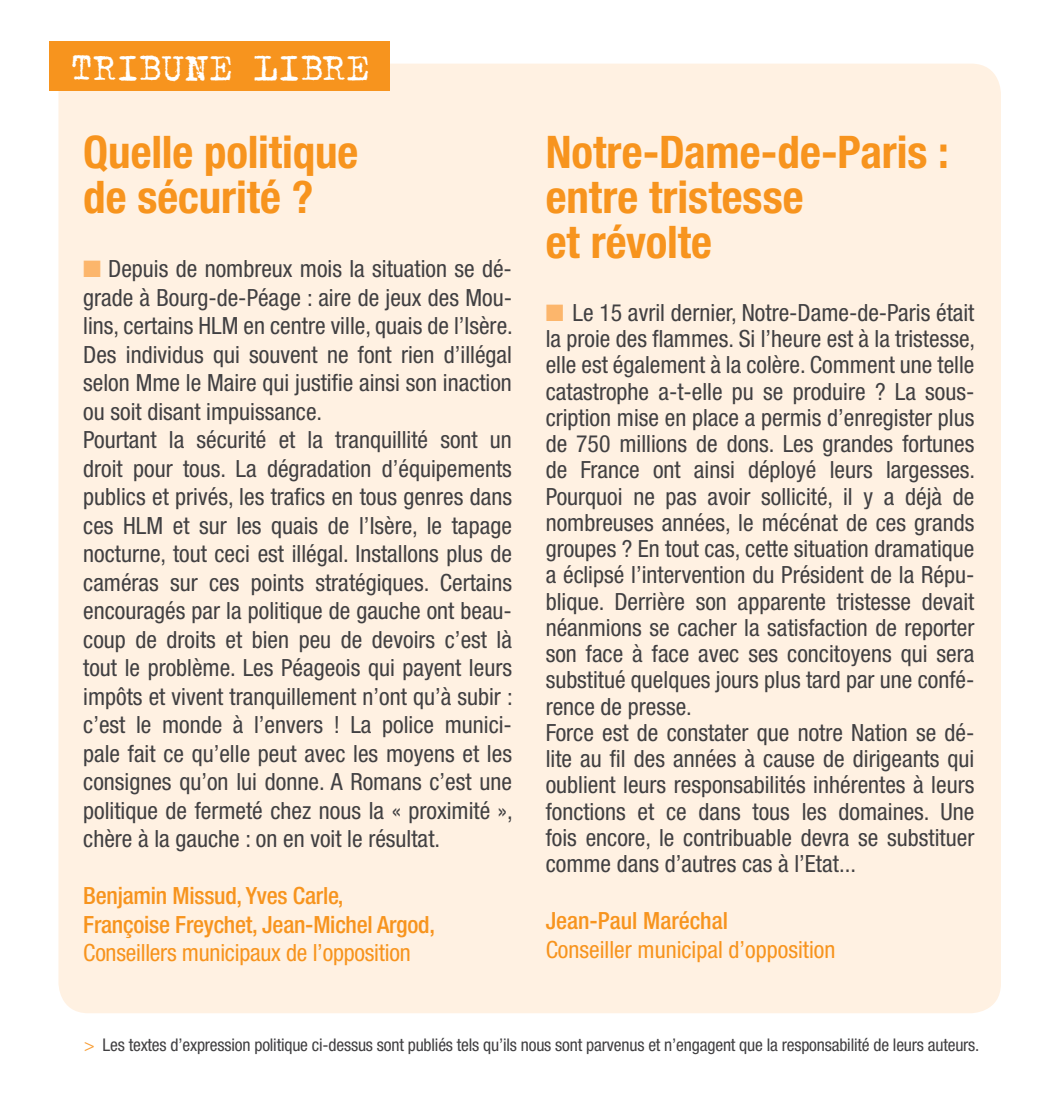
<style>
.page{position:relative;width:1063px;height:1093px;background:#fff}
.page>*{position:absolute;margin:0;border:0;box-sizing:border-box;transform-origin:0 0}
.t1{font:700 condensed 45px/45px "Helvetica Neue";color:#f7941e}
.t2{font:42.5px "Trixie";letter-spacing:-.01em;color:#fff}
.t3{font:condensed 23.75px/26.2px "Helvetica Neue";color:#414042}
.t4{font:500 condensed 23.75px/28.5px "Helvetica Neue";letter-spacing:-.01em;color:#f7941e}
.t5{font:condensed 23.75px "Helvetica Neue";letter-spacing:-.01em;color:#f7941e}
.t6{font:condensed 17.5px "Helvetica Neue";letter-spacing:-.01em;color:#414042}
.s1{color:#fcb66c}
.s2{color:#f99d34}
</style>
<div class="page">
<div style="left:58px;top:64px;width:943px;height:949px;background:#fff1e2;border-radius:30px"></div>
<div style="left:50px;top:41px;width:340px;height:50px;background:#f7941e"></div>
<h2 class="t2" style="left:70px;top:39px;width:301px">TRIBUNE LIBRE</h2>
<h1 class="t1" style="left:83px;top:129px;width:277px">Quelle politique de sécurité ?</h1>
<p class="t3" style="left:83px;top:254px;width:431px;line-height:28.5px"><span class="s1">■</span> Depuis de nombreux mois la situation se dé&shy;grade à Bourg-de-Péage : aire de jeux des Mou&shy;lins, certains HLM en centre ville, quais de l’Isère.<br>Des individus qui souvent ne font rien d’illégal selon Mme le Maire qui justifie ainsi son inaction ou soit disant impuissance.<br>Pourtant la sécurité et la tranquillité sont un droit pour tous. La dégradation d’équipements publics et privés, les trafics en tous genres dans ces HLM et sur les quais de l’Isère, le tapage nocturne, tout ceci est illégal. Installons plus de caméras sur ces points stratégiques. Certains encouragés par la politique de gauche ont beau&shy;coup de droits et bien peu de devoirs c’est là tout le problème. Les Péageois qui payent leurs impôts et vivent tranquillement n’ont qu’à subir : c’est le monde à l’envers ! La police munici&shy;pale fait ce qu’elle peut avec les moyens et les consignes qu’on lui donne. A Romans c’est une politique de fermeté chez nous la « proximité », chère à la gauche : on en voit le résultat.</p>
<p class="t4" style="left:83px;top:881px;width:353px">Benjamin Missud, Yves Carle,<br>Françoise Freychet, Jean-Michel Argod,</p>
<p class="t5" style="left:83px;top:939px;width:329px">Conseillers municipaux de l’opposition</p>
<h1 class="t1" style="left:546px;top:129px;width:405px">Notre-Dame-de-Paris : entre tristesse<br>et révolte</h1>
<p class="t3" style="left:546px;top:299px;width:431px"><span class="s1">■</span> Le 15 avril dernier, Notre-Dame-de-Paris était la proie des flammes. Si l’heure est à la tristesse, elle est également à la colère. Comment une telle catastrophe a-t-elle pu se produire ? La sous&shy;cription mise en place a permis d’enregister plus de 750 millions de dons. Les grandes fortunes de France ont ainsi déployé leurs largesses.<br>Pourquoi ne pas avoir sollicité, il y a déjà de nombreuses années, le mécénat de ces grands groupes ? En tout cas, cette situation dramatique a éclipsé l’intervention du Président de la Répu&shy;blique. Derrière son apparente tristesse devait néanmions se cacher la satisfaction de reporter son face à face avec ses concitoyens qui sera substitué quelques jours plus tard par une confé&shy;rence de presse.<br>Force est de constater que notre Nation se dé&shy;lite au fil des années à cause de dirigeants qui oublient leurs responsabilités inhérentes à leurs fonctions et ce dans tous les domaines. Une fois encore, le contribuable devra se substituer comme dans d’autres cas à l’Etat...</p>
<p class="t4" style="left:546px;top:906px;width:184px">Jean-Paul Maréchal</p>
<p class="t5" style="left:546px;top:935px;width:291px">Conseiller municipal d’opposition</p>
<p class="t6" style="left:84px;top:1035px;width:897px"><span class="s2">&gt;</span> Les textes d’expression politique ci-dessus sont publiés tels qu’ils nous sont parvenus et n’engagent que la responsabilité de leurs auteurs.</p>
</div>
